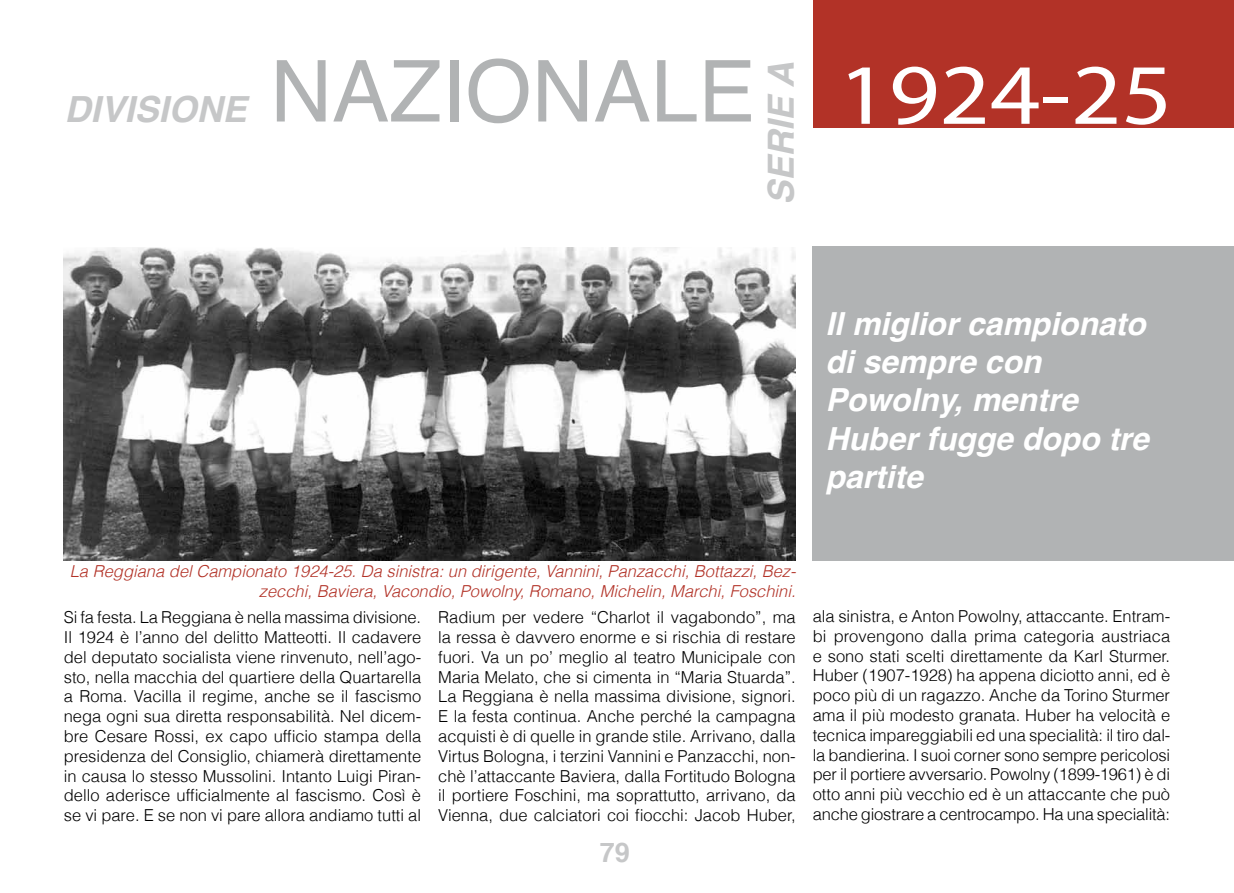
<style>
.page{position:relative;width:1234px;height:893px;background:#fff}
.page>*{position:absolute;margin:0;border:0;box-sizing:border-box;transform-origin:0 0}
.t1{font:86.55px "Myriad Pro";color:#fff;scale:1.14 1}
.t2{font:85.5px "Helvetica";color:#b1b3b4}
.t3{font:italic 700 36px "Helvetica";color:#c6c7c8}
.t4{font:italic 700 31.8px/38.1px "Helvetica";color:#fff}
.t5{font:700 27px "Helvetica";color:#c6c7c8}
.t6{font:300 16.5px/19.8px "Helvetica";color:#000;text-align:justify}
.t7{font:italic 300 16.5px/19.8px "Helvetica";color:#b23227;text-align:right}
</style>
<div class="page">
<div style="left:812px;top:0;width:421px;height:128px;background:#b23227"></div>
<div style="left:812px;top:247px;width:421px;height:314px;background:#b1b3b4"></div>
<img style="left:64px;top:247px;width:731px;height:313px">
<h3 class="t3" style="left:64px;top:79px;width:184px">DIVISIONE</h3>
<h2 class="t2" style="left:270px;top:26px;width:486px">NAZIONALE</h2>
<h3 class="t3" style="left:751px;top:205px;width:144px;rotate:-90deg">serie A</h3>
<h1 class="t1" style="left:838px;top:41px;width:294px">1924-25</h1>
<p class="t7" style="left:70px;top:561px;width:727px">La Reggiana del campionato 1924-25. Da sinistra: un dirigente, Vannini, Panzacchi, Bottazzi, Bez&shy;zecchi, Baviera, Vacondio, Powolny, Romano, Michelin, Marchi, Foschini.</p>
<h3 class="t4" style="left:825px;top:305px;width:325px">il miglior campionato di sempre con<br>Powolny, mentre<br>Huber fugge dopo tre partite</h3>
<p class="t6" style="left:64px;top:607px;width:359px">Si fa festa. La Reggiana è nella massima divisione.<br>Il 1924 è l’anno del delitto Matteotti. Il cadavere del deputato socialista viene rinvenuto, nell’ago&shy;sto, nella macchia del quartiere della Quartarella a Roma. Vacilla il regime, anche se il fascismo nega ogni sua diretta responsabilità. Nel dicem&shy;bre Cesare Rossi, ex capo ufficio stampa della presidenza del Consiglio, chiamerà direttamente in causa lo stesso Mussolini. Intanto Luigi Piran&shy;dello aderisce ufficialmente al fascismo. Così è se vi pare. E se non vi pare allora andiamo tutti al</p>
<p class="t6" style="left:438px;top:607px;width:359px">Radium per vedere “Charlot il vagabondo”, ma la ressa è davvero enorme e si rischia di restare fuori. Va un po’ meglio al teatro Municipale con Maria Melato, che si cimenta in “Maria Stuarda”.<br>La Reggiana è nella massima divisione, signori.<br>E la festa continua. Anche perché la campagna acquisti è di quelle in grande stile. Arrivano, dalla Virtus Bologna, i terzini Vannini e Panzacchi, non&shy;chè l’attaccante Baviera, dalla Fortitudo Bologna il portiere Foschini, ma soprattutto, arrivano, da Vienna, due calciatori coi fiocchi: Jacob Huber,</p>
<p class="t6" style="left:812px;top:605px;width:359px">ala sinistra, e Anton Powolny, attaccante. Entram&shy;bi provengono dalla prima categoria austriaca e sono stati scelti direttamente da Karl Sturmer.<br>Huber (1907-1928) ha appena diciotto anni, ed è poco più di un ragazzo. Anche da Torino Sturmer ama il più modesto granata. Huber ha velocità e tecnica impareggiabili ed una specialità: il tiro dal&shy;la bandierina. I suoi corner sono sempre pericolosi per il portiere avversario. Powolny (1899-1961) è di otto anni più vecchio ed è un attaccante che può anche giostrare a centrocampo. Ha una specialità:</p>
<h3 class="t5" style="left:599px;top:831px;width:32px">79</h3>
</div>
